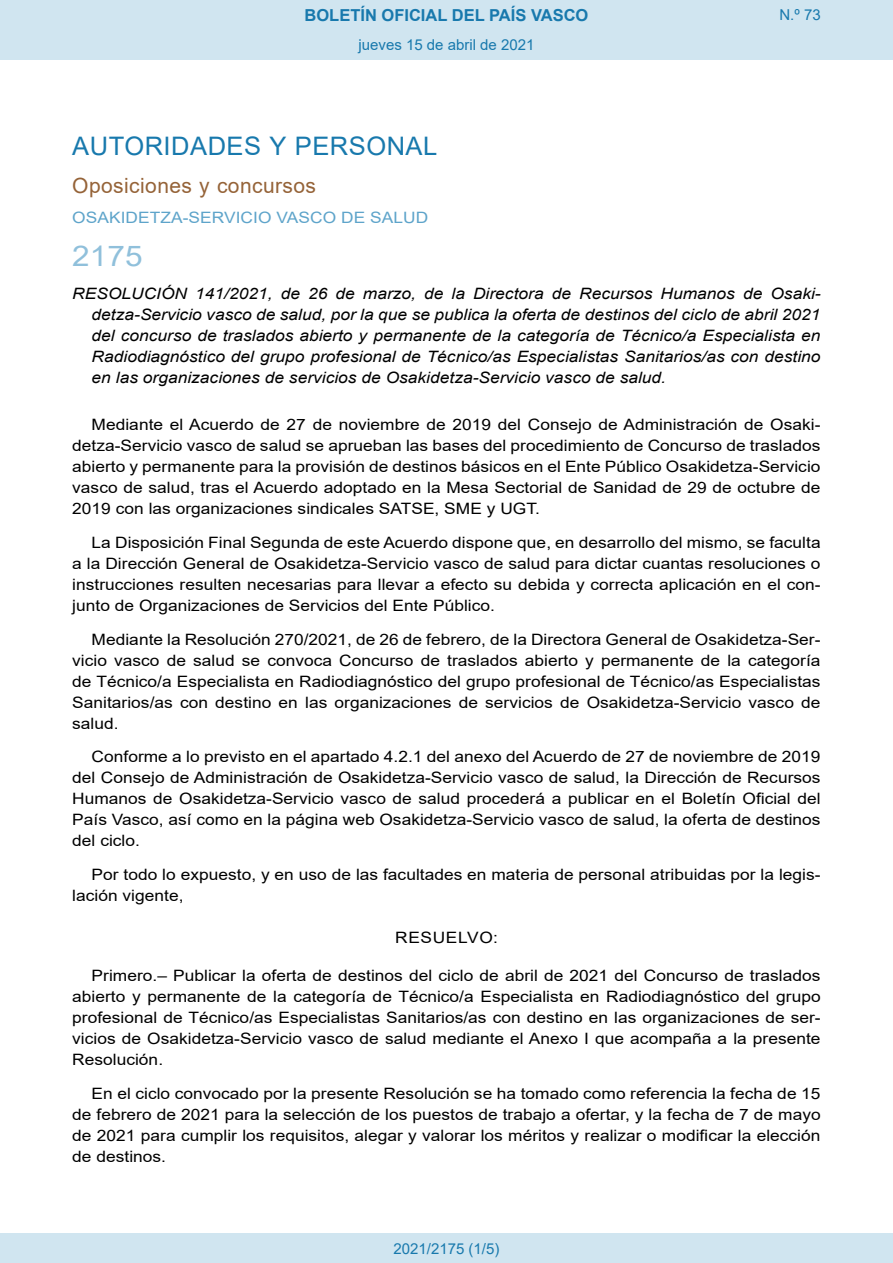
<style>
.page{position:relative;width:893px;height:1263px;background:#fff}
.page>*{position:absolute;margin:0;border:0;box-sizing:border-box;transform-origin:0 0}
.BOPVOrden{font:28.5px "Arial";color:#90c0db;scale:1.11 1}
.BOPVSeccion{font:25.5px "Arial";letter-spacing:.02em;color:#1879ad}
.BOPVSubseccion{font:21px "Arial";letter-spacing:.02em;color:#956338}
.t1{font:700 16.5px "Arial";color:#1879ad}
.BOPVDetalle{font:15.6px/21px "Arial";color:#000;text-align:justify;scale:1.11 1}
.BOPVTitulo{font:italic 15.6px/21px "Arial";color:#000;text-align:justify;scale:1.11 1}
.BOPVOrganismo{font:15.6px "Arial";letter-spacing:.005em;color:#5ea4ca;scale:1.11 1}
.BOPVClave{font:15.6px "Arial";letter-spacing:.035em;color:#000;scale:1.11 1}
.Paginacion_Centro{font:15px "Arial";color:#1879ad}
</style>
<div class="page">
<div style="left:0;top:0;width:893px;height:60px;background:#d0e5f0"></div>
<div style="left:0;top:1233px;width:893px;height:30px;background:#d0e5f0"></div>
<p class="t1" style="left:305px;top:3px;width:285px">BOLETÍN OFICIAL DEL PAÍS VASCO</p>
<p class="Paginacion_Centro" style="left:358px;top:35px;width:177px">jueves 15 de abril de 2021</p>
<p class="Paginacion_Centro" style="left:779px;top:5px;width:43px">N.º 73</p>
<p class="BOPVSeccion" style="left:72px;top:128px;width:367px">AUTORIDADES Y PERSONAL</p>
<p class="BOPVSubseccion" style="left:72px;top:171px;width:245px">Oposiciones y concursos</p>
<p class="BOPVOrganismo" style="left:72px;top:207px;width:322px">OSAKIDETZA-SERVICIO VASCO DE SALUD</p>
<p class="BOPVOrden" style="left:72px;top:236px;width:65px">2175</p>
<p class="BOPVTitulo" style="left:92px;top:284px;width:658px;text-indent:-19px">RESOLUCIÓN 141/2021, de 26 de marzo, de la Directora de Recursos Humanos de Osaki&shy;detza-Servicio vasco de salud, por la que se publica la oferta de destinos del ciclo de abril 2021 del concurso de traslados abierto y permanente de la categoría de Técnico/a Especialista en Radiodiagnóstico del grupo profesional de Técnico/as Especialistas Sanitarios/as con destino en las organizaciones de servicios de Osakidetza-Servicio vasco de salud.</p>
<p class="BOPVDetalle" style="left:72px;top:414px;width:676px;text-indent:19px">Mediante el Acuerdo de 27 de noviembre de 2019 del Consejo de Administración de Osaki&shy;detza-Servicio vasco de salud se aprueban las bases del procedimiento de Concurso de traslados abierto y permanente para la provisión de destinos básicos en el Ente Público Osakidetza-Servicio vasco de salud, tras el Acuerdo adoptado en la Mesa Sectorial de Sanidad de 29 de octubre de 2019 con las organizaciones sindicales SATSE, SME y UGT.</p>
<p class="BOPVDetalle" style="left:72px;top:532px;width:676px;text-indent:19px">La Disposición Final Segunda de este Acuerdo dispone que, en desarrollo del mismo, se faculta a la Dirección General de Osakidetza-Servicio vasco de salud para dictar cuantas resoluciones o instrucciones resulten necesarias para llevar a efecto su debida y correcta aplicación en el con&shy;junto de Organizaciones de Servicios del Ente Público.</p>
<p class="BOPVDetalle" style="left:72px;top:628px;width:676px;text-indent:19px">Mediante la Resolución 270/2021, de 26 de febrero, de la Directora General de Osakidetza-Ser&shy;vicio vasco de salud se convoca Concurso de traslados abierto y permanente de la categoría de Técnico/a Especialista en Radiodiagnóstico del grupo profesional de Técnico/as Especialistas Sanitarios/as con destino en las organizaciones de servicios de Osakidetza-Servicio vasco de salud.</p>
<p class="BOPVDetalle" style="left:72px;top:746px;width:676px;text-indent:19px">Conforme a lo previsto en el apartado 4.2.1 del anexo del Acuerdo de 27 de noviembre de 2019 del Consejo de Administración de Osakidetza-Servicio vasco de salud, la Dirección de Recursos Humanos de Osakidetza-Servicio vasco de salud procederá a publicar en el Boletín Oficial del País Vasco, así como en la página web Osakidetza-Servicio vasco de salud, la oferta de destinos del ciclo.</p>
<p class="BOPVDetalle" style="left:72px;top:864px;width:676px;text-indent:19px">Por todo lo expuesto, y en uso de las facultades en materia de personal atribuidas por la legis&shy;lación vigente,</p>
<p class="BOPVClave" style="left:395px;top:927px;width:94px">RESUELVO:</p>
<p class="BOPVDetalle" style="left:72px;top:965px;width:676px;text-indent:19px">Primero.– Publicar la oferta de destinos del ciclo de abril de 2021 del Concurso de traslados abierto y permanente de la categoría de Técnico/a Especialista en Radiodiagnóstico del grupo profesional de Técnico/as Especialistas Sanitarios/as con destino en las organizaciones de ser&shy;vicios de Osakidetza-Servicio vasco de salud mediante el Anexo I que acompaña a la presente Resolución.</p>
<p class="BOPVDetalle" style="left:72px;top:1083px;width:676px;text-indent:19px">En el ciclo convocado por la presente Resolución se ha tomado como referencia la fecha de 15 de febrero de 2021 para la selección de los puestos de trabajo a ofertar, y la fecha de 7 de mayo de 2021 para cumplir los requisitos, alegar y valorar los méritos y realizar o modificar la elección de destinos.</p>
<p class="Paginacion_Centro" style="left:393px;top:1238px;width:107px">2021/2175 (1/5)</p>
</div>
